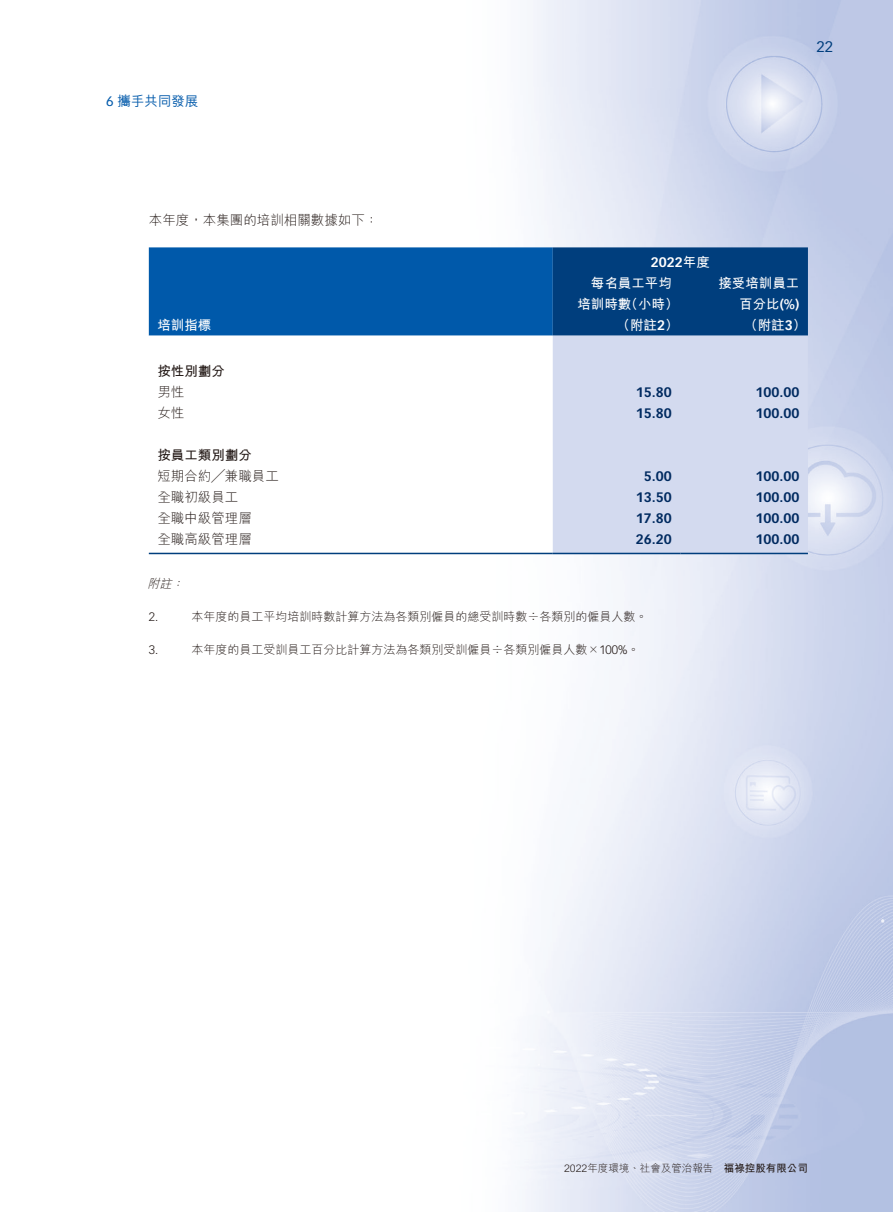
<style>
.page{position:relative;width:893px;height:1212px;background:#fff}
.page>*{position:absolute;margin:0;border:0;box-sizing:border-box;transform-origin:0 0}
.t1{font:15px "Vectora LT Std";color:#003e7d}
.t2{font:700 13.5px "Vectora LT Std";color:#002a60}
.t3{font:13.5px "M Hei HK Light E Ten B5 H";color:#231916}
.t4{font:13.5px "M Hei HK Bold E Ten B5 H";color:#fff}
.t5{font:13.5px "M Hei HK Bold E Ten B5 H";color:#231916}
.t6{font:13.5px "M Hei HK Medium E Ten B5 H";color:#0059aa}
.t7{font:700 13.5px "Vectora LT Std";color:#fff}
.t8{font:12px "M Hei HK Light E Ten B5 H";color:#231916}
.t9{font:300 12px "Vectora LT Std";color:#231916}
.t10{font:italic 12px "M Hei HK Light E Ten B5 H";color:#231916}
.t11{font:10.5px "M Hei HK Light E Ten B5 H";color:#231916}
.s1{font-family:"Vectora LT Std"}
.s2{font-family:"M Hei HK Bold E Ten B5 H";font-weight:400}
.s3{font-family:"Vectora LT Std";font-weight:700}
.s4{font-family:"Vectora LT Std";font-weight:300}
.s5{font-family:"M Hei HK Bold E Ten B5 H"}
</style>
<div class="page">
<img style="left:427px;top:0;width:466px;height:1212px">
<svg style="left:149px;top:247px;width:659px;height:89px;background:#025099"></svg>
<svg style="left:149px;top:336px;width:404px;height:217px"></svg>
<div style="left:553px;top:336px;width:255px;height:217px;background:#d3daef"></div>
<hr style="left:149px;top:553px;width:404px;height:1px;background:#003e7d">
<hr style="left:553px;top:553px;width:127px;height:1px;background:#003e7d">
<hr style="left:680px;top:553px;width:128px;height:1px;background:#003e7d">
<p class="t6" style="left:106px;top:95px;width:94px"><span class="s1">6</span> 攜手共同發展</p>
<p class="t1" style="left:817px;top:39px;width:18px">22</p>
<p class="t3" style="left:149px;top:215px;width:231px">本年度，本集團的培訓相關數據如下：</p>
<p class="t4" style="left:157px;top:320px;width:55px">培訓指標</p>
<p class="t7" style="left:651px;top:255px;width:60px">2022<span class="s2">年度</span></p>
<p class="t4" style="left:591px;top:278px;width:82px">每名員工平均</p>
<p class="t4" style="left:577px;top:299px;width:103px">培訓時數（小時）</p>
<p class="t4" style="left:617px;top:320px;width:63px">（附註<span class="s3">2</span>）</p>
<p class="t4" style="left:718px;top:278px;width:82px">接受培訓員工</p>
<p class="t4" style="left:739px;top:299px;width:62px">百分比<span class="s3">(%)</span></p>
<p class="t4" style="left:744px;top:320px;width:63px">（附註<span class="s3">3</span>）</p>
<p class="t5" style="left:157px;top:366px;width:69px">按性別劃分</p>
<p class="t3" style="left:157px;top:387px;width:28px">男性</p>
<p class="t2" style="left:636px;top:386px;width:37px">15.80</p>
<p class="t2" style="left:755px;top:386px;width:45px">100.00</p>
<p class="t3" style="left:157px;top:408px;width:28px">女性</p>
<p class="t2" style="left:636px;top:407px;width:37px">15.80</p>
<p class="t2" style="left:755px;top:407px;width:45px">100.00</p>
<p class="t5" style="left:157px;top:450px;width:96px">按員工類別劃分</p>
<p class="t3" style="left:157px;top:471px;width:123px">短期合約╱兼職員工</p>
<p class="t2" style="left:644px;top:470px;width:29px">5.00</p>
<p class="t2" style="left:755px;top:470px;width:45px">100.00</p>
<p class="t3" style="left:157px;top:492px;width:82px">全職初級員工</p>
<p class="t2" style="left:636px;top:491px;width:37px">13.50</p>
<p class="t2" style="left:755px;top:491px;width:45px">100.00</p>
<p class="t3" style="left:157px;top:513px;width:96px">全職中級管理層</p>
<p class="t2" style="left:636px;top:512px;width:37px">17.80</p>
<p class="t2" style="left:755px;top:512px;width:45px">100.00</p>
<p class="t3" style="left:157px;top:534px;width:96px">全職高級管理層</p>
<p class="t2" style="left:636px;top:533px;width:37px">26.20</p>
<p class="t2" style="left:755px;top:533px;width:45px">100.00</p>
<p class="t10" style="left:148px;top:579px;width:41px">附註：</p>
<p class="t9" style="left:149px;top:611px;width:11px">2.</p>
<p class="t8" style="left:191px;top:612px;width:457px">本年度的員工平均培訓時數計算方法為各類別僱員的總受訓時數÷各類別的僱員人數。</p>
<p class="t9" style="left:149px;top:644px;width:11px">3.</p>
<p class="t8" style="left:191px;top:645px;width:450px">本年度的員工受訓員工百分比計算方法為各類別受訓僱員÷各類別僱員人數×<span class="s4">100%</span>。</p>
<p class="t11" style="left:564px;top:1164px;width:245px">2022年度環境、社會及管治報告 <span class="s5">福祿控股有限公司</span></p>
</div>
